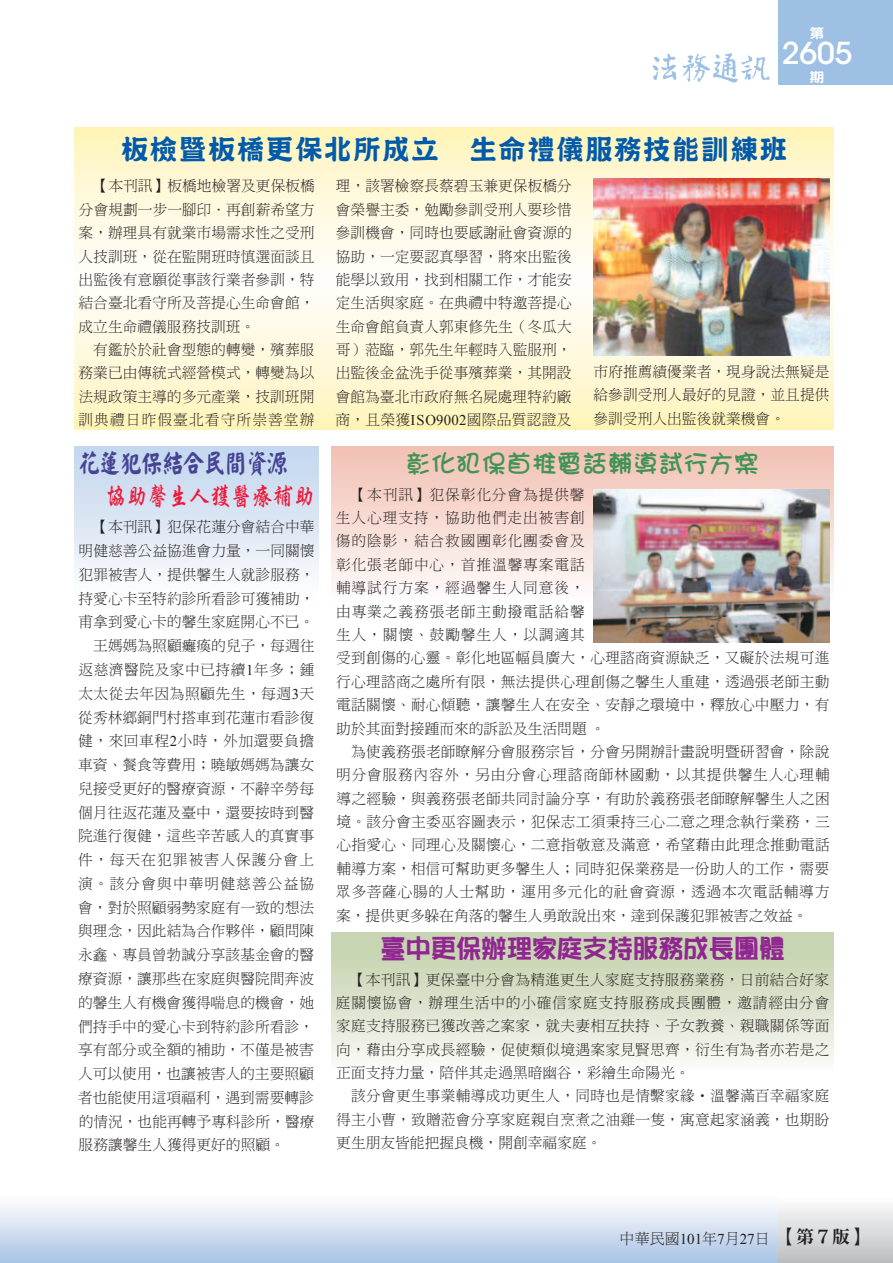
<style>
.page{position:relative;width:893px;height:1263px;background:#fff}
.page>*{position:absolute;margin:0;border:0;box-sizing:border-box;transform-origin:0 0}
.t1{font:500 30px "ITC Avant Garde Std";color:#fff}
.t2{font:27.6px "DF Bang Shu Std W8";letter-spacing:.05em;color:#015aaa}
.t3{font:25.5px "DFPOP1 W9 HK BF";color:#90268f}
.t4{font:25.5px "DF Girl W7 HKP BF";color:#419455}
.t5{font:25.5px "Yankai EG Ultra Big 5";color:#464395;scale:.82 1}
.t6{font:25.5px "DF Xing Kai Std W5";color:#ed1a3a;scale:.82 1}
.t7{font:15px "DF Ming Std W3";color:#231f20}
.t8{font:14.85px/23.4px "DF Ming Std W3";color:#231f20;text-align:justify}
.t9{font:14.85px "DF Ming Std W3";letter-spacing:.035em;color:#231f20}
.t10{font:14.85px "DF Ming Std W3";letter-spacing:.075em;color:#231f20}
.t11{font:13.5px "DF Hei Std W9";color:#fff;scale:1.11 1}
.s1{font-family:"Times New Roman"}
.s2{font-family:"DF Ming Std W9";font-size:18px}
</style>
<div class="page">
<div style="left:0;top:1191px;width:782px;height:72px;background:linear-gradient(to bottom,#fff,#aac5e6)"></div>
<div style="left:778px;top:0;width:115px;height:85px;background:#9ec0e4"></div>
<img style="left:652px;top:53px;width:25px;height:27px">
<img style="left:682px;top:53px;width:28px;height:29px">
<img style="left:742px;top:55px;width:28px;height:25px">
<img style="left:710px;top:53px;width:32px;height:30px">
<div style="left:778px;top:1191px;width:115px;height:72px;background:linear-gradient(to bottom,#fff,#bdbec1)"></div>
<div style="left:332px;top:446px;width:501px;height:158px;background:linear-gradient(to bottom,#f1bfb2,#fefdfb)"></div>
<div style="left:74px;top:446px;width:245px;height:158px;background:linear-gradient(to bottom,#c0d5ed,#fffefe)"></div>
<div style="left:332px;top:932px;width:501px;height:158px;background:linear-gradient(to bottom,#bfcea7,#fff)"></div>
<svg style="left:74px;top:128px;width:759px;height:142px;background:#fef7d7"></svg>
<div style="left:74px;top:272px;width:759px;height:157px;background:linear-gradient(to bottom,#fefeff,#fff4bd)"></div>
<img style="left:593px;top:179px;width:236px;height:176px">
<img style="left:593px;top:489px;width:236px;height:153px">
<p class="t11" style="left:810px;top:26px;width:15px">第</p>
<h1 class="t1" style="left:782px;top:35px;width:72px">2605</h1>
<p class="t11" style="left:810px;top:69px;width:15px">期</p>
<h2 class="t2" style="left:121px;top:134px;width:668px">板檢暨板橋更保北所成立　生命禮儀服務技能訓練班</h2>
<p class="t8" style="left:336px;top:174px;width:238px">理，該署檢察長蔡碧玉兼更保板橋分會榮譽主委，勉勵參訓受刑人要珍惜參訓機會，同時也要感謝社會資源的協助，一定要認真學習，將來出監後能學以致用，找到相關工作，才能安定生活與家庭。在典禮中特邀菩提心生命會館負責人郭東修先生（冬瓜大哥）蒞臨，郭先生年輕時入監服刑，出監後金盆洗手從事殯葬業，其開設會館為臺北市政府無名屍處理特約廠商，且榮獲<span class="s1">ISO9002</span>國際品質認證及</p>
<h3 class="t5" style="left:79px;top:450px;width:257px">花蓮犯保結合民間資源</h3>
<h3 class="t6" style="left:105px;top:482px;width:257px">協助馨生人獲醫療補助</h3>
<p class="t8" style="left:93px;top:515px;width:223px">【本刊訊】犯保花蓮分會結合中華</p>
<p class="t8" style="left:79px;top:539px;width:237px">明健慈善公益協進會力量，一同關懷</p>
<p class="t8" style="left:79px;top:563px;width:237px">犯罪被害人，提供馨生人就診服務，</p>
<p class="t8" style="left:79px;top:586px;width:237px">持愛心卡至特約診所看診可獲補助，</p>
<p class="t8" style="left:79px;top:610px;width:237px">甫拿到愛心卡的馨生家庭開心不已。</p>
<p class="t8" style="left:93px;top:634px;width:223px">王媽媽為照顧癱瘓的兒子，每週往</p>
<p class="t9" style="left:79px;top:662px;width:237px">返慈濟醫院及家中已持續<span class="s1">1</span>年多；鍾</p>
<p class="t9" style="left:78px;top:685px;width:237px">太太從去年因為照顧先生，每週<span class="s1">3</span>天</p>
<p class="t8" style="left:78px;top:705px;width:237px">從秀林鄉銅門村搭車到花蓮市看診復</p>
<p class="t9" style="left:78px;top:733px;width:237px">健，來回車程<span class="s1">2</span>小時，外加還要負擔</p>
<p class="t8" style="left:78px;top:753px;width:237px">車資、餐食等費用；曉敏媽媽為讓女</p>
<p class="t8" style="left:78px;top:776px;width:237px">兒接受更好的醫療資源，不辭辛勞每</p>
<p class="t8" style="left:78px;top:800px;width:237px">個月往返花蓮及臺中，還要按時到醫</p>
<p class="t8" style="left:78px;top:824px;width:237px">院進行復健，這些辛苦感人的真實事</p>
<p class="t10" style="left:78px;top:852px;width:238px">件，每天在犯罪被害人保護分會上</p>
<p class="t10" style="left:78px;top:875px;width:238px">演。該分會與中華明健慈善公益協</p>
<p class="t8" style="left:78px;top:895px;width:237px">會，對於照顧弱勢家庭有一致的想法</p>
<p class="t8" style="left:78px;top:919px;width:237px">與理念，因此結為合作夥伴，顧問陳</p>
<p class="t8" style="left:78px;top:943px;width:237px">永鑫、專員曾勃誠分享該基金會的醫</p>
<p class="t8" style="left:78px;top:967px;width:237px">療資源，讓那些在家庭與醫院間奔波</p>
<p class="t8" style="left:78px;top:990px;width:237px">的馨生人有機會獲得喘息的機會，她</p>
<p class="t8" style="left:78px;top:1014px;width:237px">們持手中的愛心卡到特約診所看診，</p>
<p class="t8" style="left:78px;top:1038px;width:237px">享有部分或全額的補助，不僅是被害</p>
<p class="t8" style="left:78px;top:1062px;width:237px">人可以使用，也讓被害人的主要照顧</p>
<p class="t8" style="left:78px;top:1085px;width:237px">者也能使用這項福利，遇到需要轉診</p>
<p class="t8" style="left:79px;top:1109px;width:237px">的情況，也能再轉予專科診所，醫療</p>
<p class="t8" style="left:79px;top:1133px;width:208px">服務讓馨生人獲得更好的照顧。</p>
<p class="t8" style="left:79px;top:174px;width:238px;text-indent:15px">【本刊訊】板橋地檢署及更保板橋分會規劃一步一腳印．再創薪希望方案，辦理具有就業市場需求性之受刑人技訓班，從在監開班時慎選面談且出監後有意願從事該行業者參訓，特結合臺北看守所及菩提心生命會館，成立生命禮儀服務技訓班。</p>
<p class="t8" style="left:78px;top:338px;width:238px;text-indent:15px">有鑑於於社會型態的轉變，殯葬服務業已由傳統式經營模式，轉變為以法規政策主導的多元產業，技訓班開訓典禮日昨假臺北看守所崇善堂辦</p>
<p class="t8" style="left:593px;top:359px;width:238px">市府推薦績優業者，現身說法無疑是給參訓受刑人最好的見證，並且提供參訓受刑人出監後就業機會。</p>
<h3 class="t4" style="left:406px;top:451px;width:355px">彰化犯保首推電話輔導試行方案</h3>
<p class="t8" style="left:336px;top:482px;width:495px;text-align:left;text-indent:16px">【本刊訊】犯保彰化分會為提供馨<br>生人心理支持，協助他們走出被害創<br>傷的陰影，結合救國團彰化團委會及<br>彰化張老師中心，首推溫馨專案電話<br>輔導試行方案，經過馨生人同意後，<br>由專業之義務張老師主動撥電話給馨<br>生人，關懷、鼓勵馨生人，以調適其<br>受到創傷的心靈。彰化地區幅員廣大，心理諮商資源缺乏，又礙於法規可進行心理諮商之處所有限，無法提供心理創傷之馨生人重建，透過張老師主動電話關懷、耐心傾聽，讓馨生人在安全、安靜之環境中，釋放心中壓力，有助於其面對接踵而來的訴訟及生活問題。</p>
<p class="t8" style="left:336px;top:740px;width:495px;text-indent:15px">為使義務張老師瞭解分會服務宗旨，分會另開辦計畫說明暨研習會，除說明分會服務內容外，另由分會心理諮商師林國勳，以其提供馨生人心理輔導之經驗，與義務張老師共同討論分享，有助於義務張老師瞭解馨生人之困境。該分會主委巫容圖表示，犯保志工須秉持三心二意之理念執行業務，三心指愛心、同理心及關懷心，二意指敬意及滿意，希望藉由此理念推動電話輔導方案，相信可幫助更多馨生人；同時犯保業務是一份助人的工作，需要眾多菩薩心腸的人士幫助，運用多元化的社會資源，透過本次電話輔導方案，提供更多躲在角落的馨生人勇敢說出來，達到保護犯罪被害之效益。</p>
<h3 class="t3" style="left:380px;top:935px;width:406px">臺中更保辦理家庭支持服務成長團體</h3>
<p class="t8" style="left:336px;top:967px;width:495px;text-indent:15px">【本刊訊】更保臺中分會為精進更生人家庭支持服務業務，日前結合好家庭關懷協會，辦理生活中的小確信家庭支持服務成長團體，邀請經由分會家庭支持服務已獲改善之案家，就夫妻相互扶持、子女教養、親職關係等面向，藉由分享成長經驗，促使類似境遇案家見賢思齊，衍生有為者亦若是之正面支持力量，陪伴其走過黑暗幽谷，彩繪生命陽光。</p>
<p class="t8" style="left:336px;top:1084px;width:495px;text-indent:15px">該分會更生事業輔導成功更生人，同時也是情繫家緣‧溫馨滿百幸福家庭得主小曹，致贈蒞會分享家庭親自烹煮之油雞一隻，寓意起家涵義，也期盼更生朋友皆能把握良機，開創幸福家庭。</p>
<p class="t7" style="left:620px;top:1230px;width:250px">中華民國<span class="s1">101</span>年<span class="s1">7</span>月<span class="s1">27</span>日<span class="s2">【第７版】</span></p>
</div>
